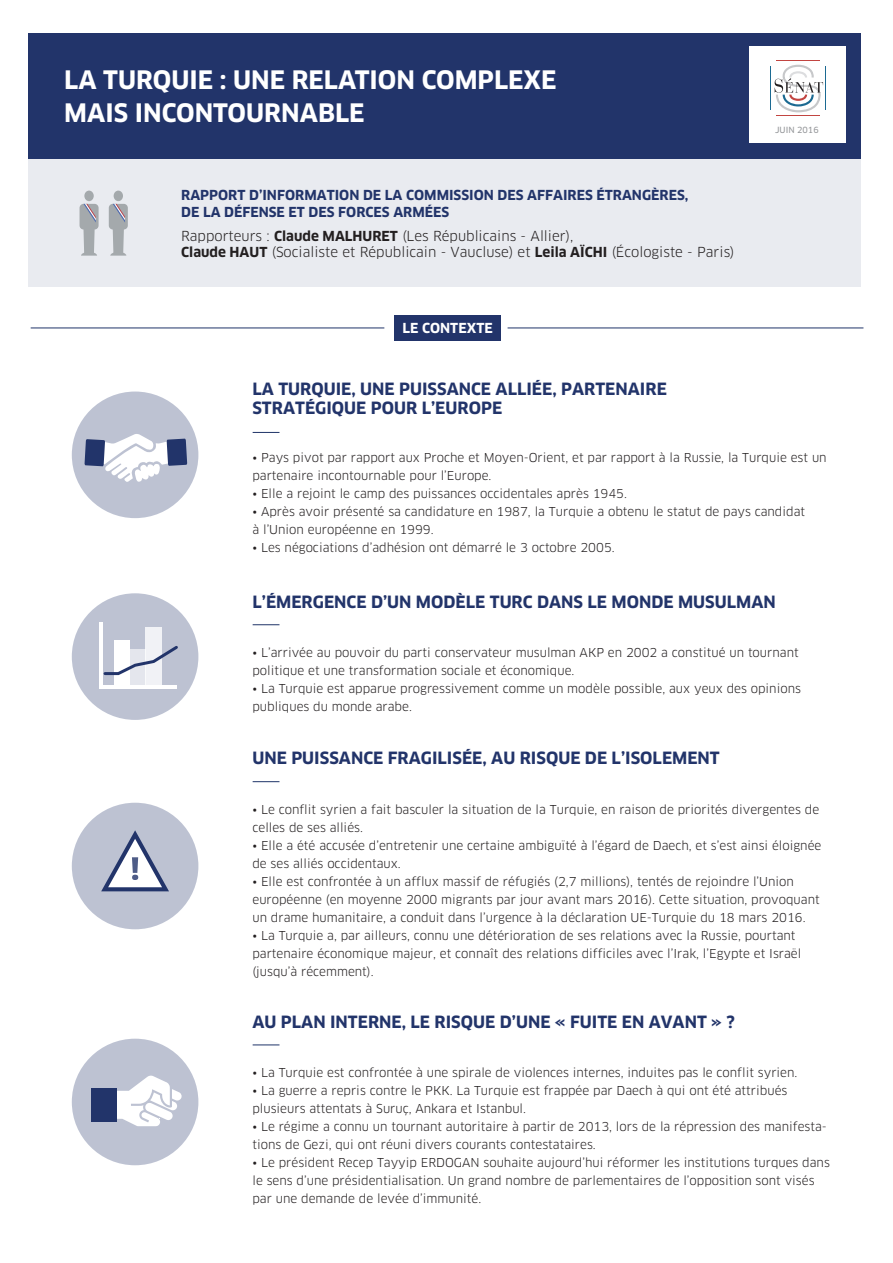
<style>
.page{position:relative;width:893px;height:1263px;background:#fff}
.page>*{position:absolute;margin:0;border:0;box-sizing:border-box;transform-origin:0 0}
.t1{font:700 24.9px/32.1px "Clan";color:#fff}
.t2{font:700 16.5px/19.8px "Clan";color:#22346a}
.t3{font:13.5px/16.2px "Clan";color:#231f20}
.t4{font:700 13.5px/16.2px "Clan";color:#22346a}
.t5{font:700 13.5px "Clan";color:#fff}
.t6{font:12px/18px "Clan";color:#231f20}
.t7{font:8.25px "Clan News";color:#939598}
.s1{font-weight:700}
</style>
<div class="page">
<div style="left:72px;top:803px;width:126px;height:126px;background:#bdc2d2;border-radius:50%"></div>
<div style="left:28px;top:33px;width:833px;height:126px;background:#22346a"></div>
<div style="left:28px;top:158px;width:833px;height:129px;background:#e9ebf0"></div>
<div style="left:749px;top:47px;width:97px;height:96px;background:#fff"></div>
<svg style="left:775px;top:65px;width:48px;height:47px"></svg>
<hr style="left:777px;top:60px;width:43px;height:1px;background:#c24541">
<hr style="left:777px;top:115px;width:43px;height:1px;background:#c24541">
<hr style="left:825px;top:66px;width:1px;height:43px;background:#1c6a92">
<hr style="left:770px;top:66px;width:1px;height:43px;background:#1c6a92">
<div style="left:109px;top:204px;width:19px;height:25px;background:#a4a9ac;border-radius:4px"></div>
<svg style="left:110px;top:204px;width:16px;height:52px"></svg>
<div style="left:114px;top:191px;width:9px;height:10px;background:#a4a9ac;border-radius:50%"></div>
<div style="left:80px;top:204px;width:19px;height:25px;background:#a4a9ac;border-radius:4px"></div>
<svg style="left:81px;top:204px;width:16px;height:52px"></svg>
<div style="left:84px;top:191px;width:10px;height:10px;background:#a4a9ac;border-radius:50%"></div>
<div style="left:394px;top:315px;width:106px;height:26px;background:#22346a"></div>
<hr style="left:31px;top:328px;width:353px;height:1px;background:#1f3468">
<hr style="left:508px;top:328px;width:355px;height:1px;background:#1f3468">
<div style="left:72px;top:391px;width:126px;height:127px;background:#bdc2d2;border-radius:50%"></div>
<svg style="left:253px;top:432px;width:26px;height:1px"></svg>
<div style="left:72px;top:593px;width:126px;height:127px;background:#bdc2d2;border-radius:50%"></div>
<svg style="left:253px;top:624px;width:26px;height:1px"></svg>
<svg style="left:101px;top:830px;width:68px;height:61px"></svg>
<svg style="left:253px;top:781px;width:26px;height:1px"></svg>
<div style="left:72px;top:1039px;width:126px;height:126px;background:#bdc2d2;border-radius:50%"></div>
<svg style="left:253px;top:1045px;width:26px;height:1px"></svg>
<svg style="left:85px;top:434px;width:102px;height:48px"></svg>
<div style="left:114px;top:640px;width:15px;height:48px;background:#fff"></div>
<svg style="left:129px;top:676px;width:17px;height:10px"></svg>
<div style="left:146px;top:627px;width:16px;height:61px;background:#f1f2f6"></div>
<hr style="left:100px;top:686px;width:77px;height:2px;background:#fff">
<hr style="left:99px;top:622px;width:3px;height:66px;background:#fff">
<svg style="left:102px;top:643px;width:76px;height:33px"></svg>
<svg style="left:104px;top:1076px;width:78px;height:50px"></svg>
<div style="left:92px;top:1088px;width:25px;height:33px;background:#22346a"></div>
<h1 class="t1" style="left:64px;top:65px;width:494px">LA TURQUIE : UNE RELATION COMPLEXE<br>MAIS INCONTOURNABLE</h1>
<p class="t4" style="left:181px;top:188px;width:509px">RAPPORT D’INFORMATION DE LA COMMISSION DES AFFAIRES ÉTRANGÈRES,<br>DE LA DÉFENSE ET DES FORCES ARMÉES</p>
<p class="t3" style="left:181px;top:228px;width:555px">Rapporteurs : <span class="s1">Claude MALHURET</span> (Les Républicains - Allier),<br><span class="s1">Claude HAUT</span> (Socialiste et Républicain - Vaucluse) et <span class="s1">Leila AÏCHI</span> (Écologiste - Paris)</p>
<p class="t5" style="left:402px;top:320px;width:92px">LE CONTEXTE</p>
<h2 class="t2" style="left:252px;top:379px;width:416px">LA TURQUIE, UNE PUISSANCE ALLIÉE, PARTENAIRE<br>STRATÉGIQUE POUR L’EUROPE</h2>
<p class="t7" style="left:775px;top:125px;width:45px">JUIN 2016</p>
<p class="t6" style="left:252px;top:449px;width:576px">• Pays pivot par rapport aux Proche et Moyen-Orient, et par rapport à la Russie, la Turquie est un partenaire incontournable pour l’Europe.</p>
<p class="t6" style="left:252px;top:485px;width:376px">• Elle a rejoint le camp des puissances occidentales après 1945.</p>
<p class="t6" style="left:252px;top:503px;width:554px">• Après avoir présenté sa candidature en 1987, la Turquie a obtenu le statut de pays candidat à l’Union européenne en 1999.</p>
<p class="t6" style="left:252px;top:539px;width:364px">• Les négociations d’adhésion ont démarré le 3 octobre 2005.</p>
<h2 class="t2" style="left:252px;top:592px;width:525px">L’ÉMERGENCE D’UN MODÈLE TURC DANS LE MONDE MUSULMAN</h2>
<p class="t6" style="left:252px;top:644px;width:548px">• L’arrivée au pouvoir du parti conservateur musulman AKP en 2002 a constitué un tournant politique et une transformation sociale et économique.</p>
<p class="t6" style="left:252px;top:680px;width:550px">• La Turquie est apparue progressivement comme un modèle possible, aux yeux des opinions publiques du monde arabe.</p>
<h2 class="t2" style="left:252px;top:749px;width:469px">UNE PUISSANCE FRAGILISÉE, AU RISQUE DE L’ISOLEMENT</h2>
<p class="t6" style="left:252px;top:801px;width:568px">• Le conflit syrien a fait basculer la situation de la Turquie, en raison de priorités divergentes de celles de ses alliés.</p>
<p class="t6" style="left:252px;top:837px;width:570px">• Elle a été accusée d’entretenir une certaine ambiguïté à l’égard de Daech, et s’est ainsi éloignée de ses alliés occidentaux.</p>
<p class="t6" style="left:252px;top:873px;width:569px">• Elle est confrontée à un afflux massif de réfugiés (2,7 millions), tentés de rejoindre l’Union européenne (en moyenne 2000 migrants par jour avant mars 2016). Cette situation, provoquant un drame humanitaire, a conduit dans l’urgence à la déclaration UE-Turquie du 18 mars 2016.</p>
<p class="t6" style="left:252px;top:927px;width:550px">• La Turquie a, par ailleurs, connu une détérioration de ses relations avec la Russie, pourtant partenaire économique majeur, et connaît des relations difficiles avec l’Irak, l’Egypte et Israël (jusqu’à récemment).</p>
<h2 class="t2" style="left:252px;top:1012px;width:484px">AU PLAN INTERNE, LE RISQUE D’UNE « FUITE EN AVANT » ?</h2>
<p class="t6" style="left:252px;top:1064px;width:546px">• La Turquie est confrontée à une spirale de violences internes, induites pas le conflit syrien.</p>
<p class="t6" style="left:252px;top:1082px;width:536px">• La guerre a repris contre le PKK. La Turquie est frappée par Daech à qui ont été attribués plusieurs attentats à Suruç, Ankara et Istanbul.</p>
<p class="t6" style="left:252px;top:1118px;width:576px">• Le régime a connu un tournant autoritaire à partir de 2013, lors de la répression des manifesta&shy;tions de Gezi, qui ont réuni divers courants contestataires.</p>
<p class="t6" style="left:252px;top:1154px;width:579px">• Le président Recep Tayyip ERDOGAN souhaite aujourd’hui réformer les institutions turques dans le sens d’une présidentialisation. Un grand nombre de parlementaires de l’opposition sont visés par une demande de levée d’immunité.</p>
</div>
